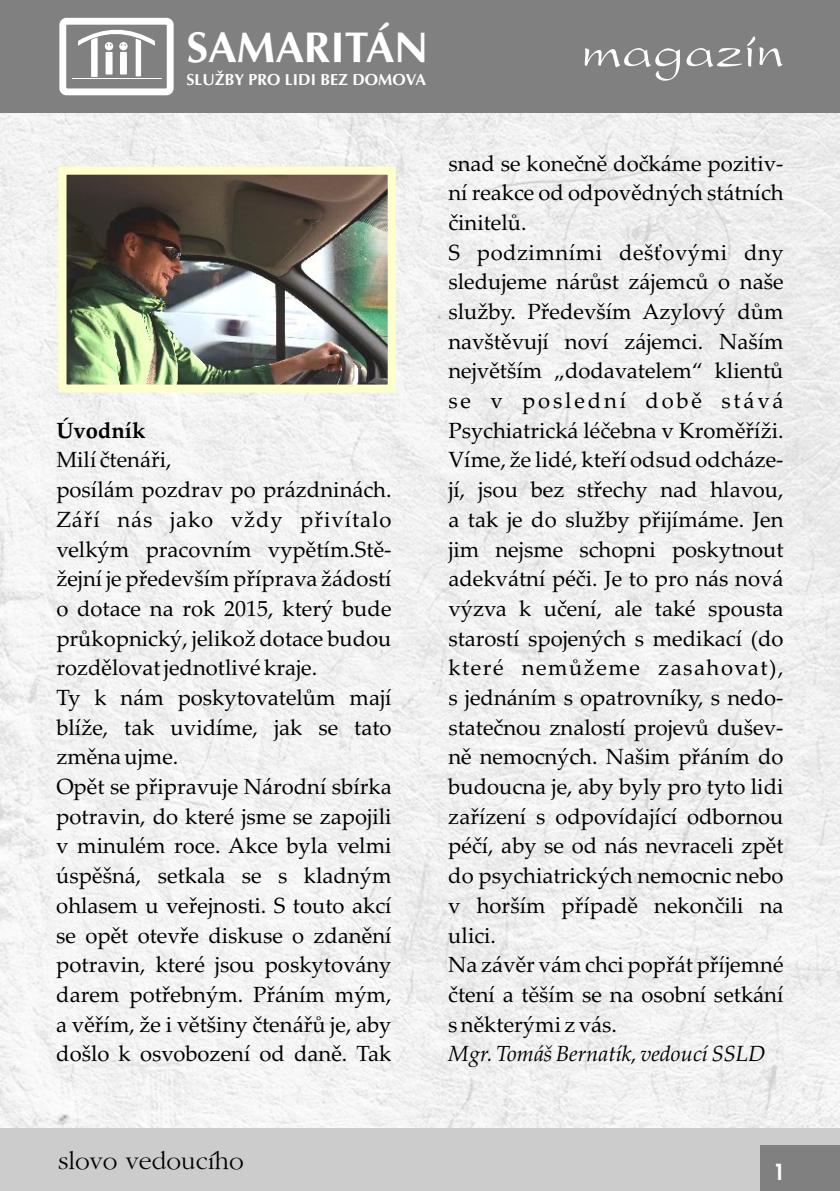
<style>
.page{position:relative;width:840px;height:1191px;background:#fff}
.page>*{position:absolute;margin:0;border:0;box-sizing:border-box;transform-origin:0 0}
.t1{font:56px "President";color:#fff}
.t2{font:700 43.2px "Ottawa";color:#fff}
.t3{font:26px "Gatineau CE";color:#000}
.t4{font:22px/29.6px "Palatino Linotype";color:#000}
.t5{font:italic 22px "Palatino Linotype";color:#000}
.t6{font:22px "Palatino Linotype";letter-spacing:.045em;color:#000}
.t7{font:22px "Palatino Linotype";letter-spacing:.07em;color:#000}
.t8{font:700 22px "Palatino Linotype";color:#000}
.t9{font:700 22px "Avalon";color:#fff}
.t10{font:700 16px "Ottawa";color:#fff}
</style>
<div class="page">
<img style="left:1px;top:113px;width:838px;height:1015px">
<div style="left:0;top:0;width:839px;height:113px;background:#808080"></div>
<div style="left:0;top:1128px;width:839px;height:63px;background:#ccc"></div>
<div style="left:760px;top:1145px;width:79px;height:46px;background:#808080"></div>
<div style="left:59px;top:18px;width:114px;height:77px;border:7px solid #fff;border-radius:4px"></div>
<hr style="left:72px;top:78px;width:89px;height:1px;background:#fff">
<svg style="left:78px;top:29px;width:77px;height:48px"></svg>
<img style="left:67px;top:176px;width:319px;height:207px">
<div style="left:58px;top:167px;width:337px;height:225px;border:8px solid #ffc"></div>
<h2 class="t2" style="left:186px;top:31px;width:243px">SAMARITÁN</h2>
<p class="t10" style="left:186px;top:74px;width:241px">SLUŽBY PRO LIDI BEZ DOMOVA</p>
<h1 class="t1" style="left:580px;top:26px;width:204px">magazín</h1>
<p class="t4" style="left:448px;top:151px;width:336px">snad se konečně dočkáme pozitiv&shy;ní reakce od odpovědných státních činitelů.<br>S podzimními dešťovými dny sledujeme nárůst zájemců o naše služby. Především Azylový dům navštěvují noví zájemci. Naším největším „dodavatelem“ klientů se v poslední době stává</p>
<p class="t8" style="left:56px;top:421px;width:91px">Úvodník</p>
<p class="t4" style="left:448px;top:418px;width:336px">Psychiatrická léčebna v Kroměříži.</p>
<p class="t4" style="left:56px;top:448px;width:117px">Milí čtenáři,</p>
<p class="t4" style="left:448px;top:448px;width:336px">Víme, že lidé, kteří odsud odcháze-</p>
<p class="t4" style="left:56px;top:477px;width:336px">posílám pozdrav po prázdninách.</p>
<p class="t4" style="left:448px;top:477px;width:336px">jí, jsou bez střechy nad hlavou,</p>
<p class="t6" style="left:56px;top:511px;width:336px">Září nás jako vždy přivítalo</p>
<p class="t4" style="left:448px;top:507px;width:336px">a tak je do služby přijímáme. Jen</p>
<p class="t4" style="left:56px;top:537px;width:336px">velkým pracovním vypětím.Stě-</p>
<p class="t4" style="left:448px;top:537px;width:336px">jim nejsme schopni poskytnout</p>
<p class="t4" style="left:56px;top:566px;width:336px">žejní je především příprava žádostí</p>
<p class="t4" style="left:448px;top:566px;width:336px">adekvátní péči. Je to pro nás nová</p>
<p class="t4" style="left:56px;top:596px;width:336px">o dotace na rok 2015, který bude</p>
<p class="t4" style="left:448px;top:596px;width:336px">výzva k učení, ale také spousta</p>
<p class="t4" style="left:56px;top:626px;width:336px">průkopnický, jelikož dotace budou</p>
<p class="t4" style="left:448px;top:626px;width:336px">starostí spojených s medikací (do</p>
<p class="t4" style="left:56px;top:655px;width:262px">rozdělovat jednotlivé kraje.</p>
<p class="t7" style="left:448px;top:659px;width:336px">které nemůžeme zasahovat),</p>
<p class="t4" style="left:56px;top:685px;width:336px">Ty k nám poskytovatelům mají</p>
<p class="t4" style="left:448px;top:685px;width:336px">s jednáním s opatrovníky, s nedo-</p>
<p class="t4" style="left:56px;top:715px;width:336px">blíže, tak uvidíme, jak se tato</p>
<p class="t4" style="left:448px;top:715px;width:336px">statečnou znalostí projevů dušev-</p>
<p class="t4" style="left:56px;top:744px;width:123px">změna ujme.</p>
<p class="t4" style="left:448px;top:744px;width:336px">ně nemocných. Našim přáním do</p>
<p class="t4" style="left:56px;top:774px;width:337px">Opět se připravuje Národní sbírka</p>
<p class="t4" style="left:448px;top:774px;width:336px">budoucna je, aby byly pro tyto lidi</p>
<p class="t4" style="left:56px;top:804px;width:336px">potravin, do které jsme se zapojili</p>
<p class="t4" style="left:448px;top:804px;width:336px">zařízení s odpovídající odbornou</p>
<p class="t4" style="left:56px;top:833px;width:336px">v minulém roce. Akce byla velmi</p>
<p class="t4" style="left:448px;top:833px;width:336px">péčí, aby se od nás nevraceli zpět</p>
<p class="t4" style="left:56px;top:863px;width:336px">úspěšná, setkala se s kladným</p>
<p class="t4" style="left:448px;top:863px;width:336px">do psychiatrických nemocnic nebo</p>
<p class="t4" style="left:56px;top:893px;width:336px">ohlasem u veřejnosti. S touto akcí</p>
<p class="t4" style="left:448px;top:893px;width:336px">v horším případě nekončili na</p>
<p class="t4" style="left:56px;top:922px;width:336px">se opět otevře diskuse o zdanění</p>
<p class="t4" style="left:448px;top:922px;width:49px">ulici.</p>
<p class="t4" style="left:56px;top:952px;width:336px">potravin, které jsou poskytovány</p>
<p class="t4" style="left:448px;top:952px;width:336px">Na závěr vám chci popřát příjemné</p>
<p class="t4" style="left:56px;top:982px;width:336px">darem potřebným. Přáním mým,</p>
<p class="t4" style="left:448px;top:982px;width:336px">čtení a těším se na osobní setkání</p>
<p class="t4" style="left:56px;top:1012px;width:336px">a věřím, že i většiny čtenářů je, aby</p>
<p class="t4" style="left:448px;top:1012px;width:170px">s některými z vás.</p>
<p class="t4" style="left:56px;top:1041px;width:336px">došlo k osvobození od daně. Tak</p>
<p class="t5" style="left:448px;top:1045px;width:318px">Mgr. Tomáš Bernatík, vedoucí SSLD</p>
<p class="t3" style="left:58px;top:1149px;width:187px">slovo vedoucího</p>
<p class="t9" style="left:772px;top:1163px;width:14px">1</p>
</div>
